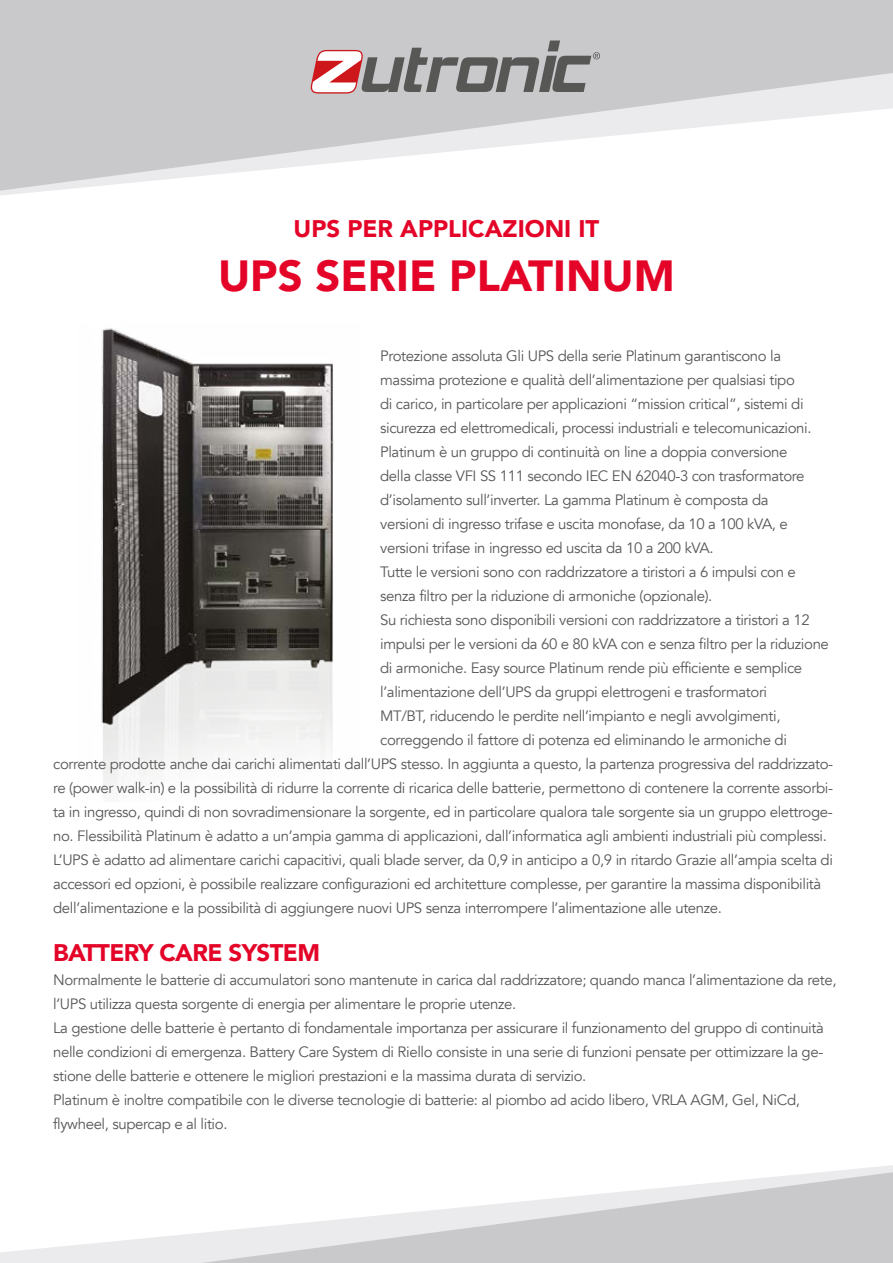
<style>
.page{position:relative;width:893px;height:1263px;background:#fff}
.page>*{position:absolute;margin:0;border:0;box-sizing:border-box;transform-origin:0 0}
.t1{font:900 43.5px "Avenir";color:#e40428}
.t2{font:900 24px "Avenir";color:#e40428}
.t3{font:900 24px "Avenir";letter-spacing:-.025em;color:#e40428}
.t4{font:15px/24px "Avenir";letter-spacing:-.025em;color:#575756}
</style>
<div class="page">
<img style="left:101px;top:328px;width:233px;height:460px">
<svg style="left:0;top:1165px;width:893px;height:98px"></svg>
<svg style="left:201px;top:1172px;width:692px;height:91px"></svg>
<svg style="left:0;top:0;width:893px;height:191px;fill:#c9c9cc"></svg>
<svg style="left:311px;top:41px;width:289px;height:53px;background:#a9a0a1"></svg>
<h2 class="t2" style="left:294px;top:208px;width:307px">UPS PER APPLICAZIONI IT</h2>
<h1 class="t1" style="left:218px;top:238px;width:458px">UPS SERIE PLATINUM</h1>
<p class="t4" style="left:380px;top:344px;width:403px">Protezione assoluta Gli UPS della serie Platinum garantiscono la</p>
<p class="t4" style="left:380px;top:368px;width:416px">massima protezione e qualità dell’alimentazione per qualsiasi tipo</p>
<p class="t4" style="left:380px;top:392px;width:425px">di carico, in particolare per applicazioni “mission critical”, sistemi di</p>
<p class="t4" style="left:380px;top:416px;width:433px">sicurezza ed elettromedicali, processi industriali e telecomunicazioni.</p>
<p class="t4" style="left:380px;top:440px;width:409px">Platinum è un gruppo di continuità on line a doppia conversione</p>
<p class="t4" style="left:380px;top:464px;width:426px">della classe VFI SS 111 secondo IEC EN 62040-3 con trasformatore</p>
<p class="t4" style="left:380px;top:488px;width:390px">d’isolamento sull’inverter. La gamma Platinum è composta da</p>
<p class="t4" style="left:380px;top:512px;width:409px">versioni di ingresso trifase e uscita monofase, da 10 a 100 kVA, e</p>
<p class="t4" style="left:380px;top:536px;width:335px">versioni trifase in ingresso ed uscita da 10 a 200 kVA.</p>
<p class="t4" style="left:380px;top:560px;width:417px">Tutte le versioni sono con raddrizzatore a tiristori a 6 impulsi con e</p>
<p class="t4" style="left:380px;top:584px;width:334px">senza filtro per la riduzione di armoniche (opzionale).</p>
<p class="t4" style="left:380px;top:608px;width:431px">Su richiesta sono disponibili versioni con raddrizzatore a tiristori a 12</p>
<p class="t4" style="left:380px;top:632px;width:450px">impulsi per le versioni da 60 e 80 kVA con e senza filtro per la riduzione</p>
<p class="t4" style="left:380px;top:656px;width:424px">di armoniche. Easy source Platinum rende più efficiente e semplice</p>
<p class="t4" style="left:380px;top:680px;width:389px">l’alimentazione dell’UPS da gruppi elettrogeni e trasformatori</p>
<p class="t4" style="left:380px;top:704px;width:402px">MT/BT, riducendo le perdite nell’impianto e negli avvolgimenti,</p>
<p class="t4" style="left:380px;top:728px;width:408px">correggendo il fattore di potenza ed eliminando le armoniche di</p>
<p class="t4" style="left:53px;top:752px;width:782px">corrente prodotte anche dai carichi alimentati dall’UPS stesso. In aggiunta a questo, la partenza progressiva del raddrizzato-</p>
<p class="t4" style="left:53px;top:776px;width:781px">re (power walk-in) e la possibilità di ridurre la corrente di ricarica delle batterie, permettono di contenere la corrente assorbi-</p>
<p class="t4" style="left:53px;top:800px;width:781px">ta in ingresso, quindi di non sovradimensionare la sorgente, ed in particolare qualora tale sorgente sia un gruppo elettroge-</p>
<p class="t4" style="left:53px;top:824px;width:775px">no. Flessibilità Platinum è adatto a un’ampia gamma di applicazioni, dall’informatica agli ambienti industriali più complessi.</p>
<p class="t4" style="left:53px;top:848px;width:781px">L’UPS è adatto ad alimentare carichi capacitivi, quali blade server, da 0,9 in anticipo a 0,9 in ritardo Grazie all’ampia scelta di</p>
<p class="t4" style="left:53px;top:872px;width:770px">accessori ed opzioni, è possibile realizzare configurazioni ed architetture complesse, per garantire la massima disponibilità</p>
<p class="t4" style="left:53px;top:896px;width:670px">dell’alimentazione e la possibilità di aggiungere nuovi UPS senza interrompere l’alimentazione alle utenze.</p>
<h2 class="t3" style="left:53px;top:932px;width:268px">BATTERY CARE SYSTEM</h2>
<p class="t4" style="left:53px;top:968px;width:785px">Normalmente le batterie di accumulatori sono mantenute in carica dal raddrizzatore; quando manca l’alimentazione da rete, l’UPS utilizza questa sorgente di energia per alimentare le proprie utenze.<br>La gestione delle batterie è pertanto di fondamentale importanza per assicurare il funzionamento del gruppo di continuità nelle condizioni di emergenza. Battery Care System di Riello consiste in una serie di funzioni pensate per ottimizzare la ge&shy;stione delle batterie e ottenere le migliori prestazioni e la massima durata di servizio.<br>Platinum è inoltre compatibile con le diverse tecnologie di batterie: al piombo ad acido libero, VRLA AGM, Gel, NiCd, flywheel, supercap e al litio.</p>
</div>
